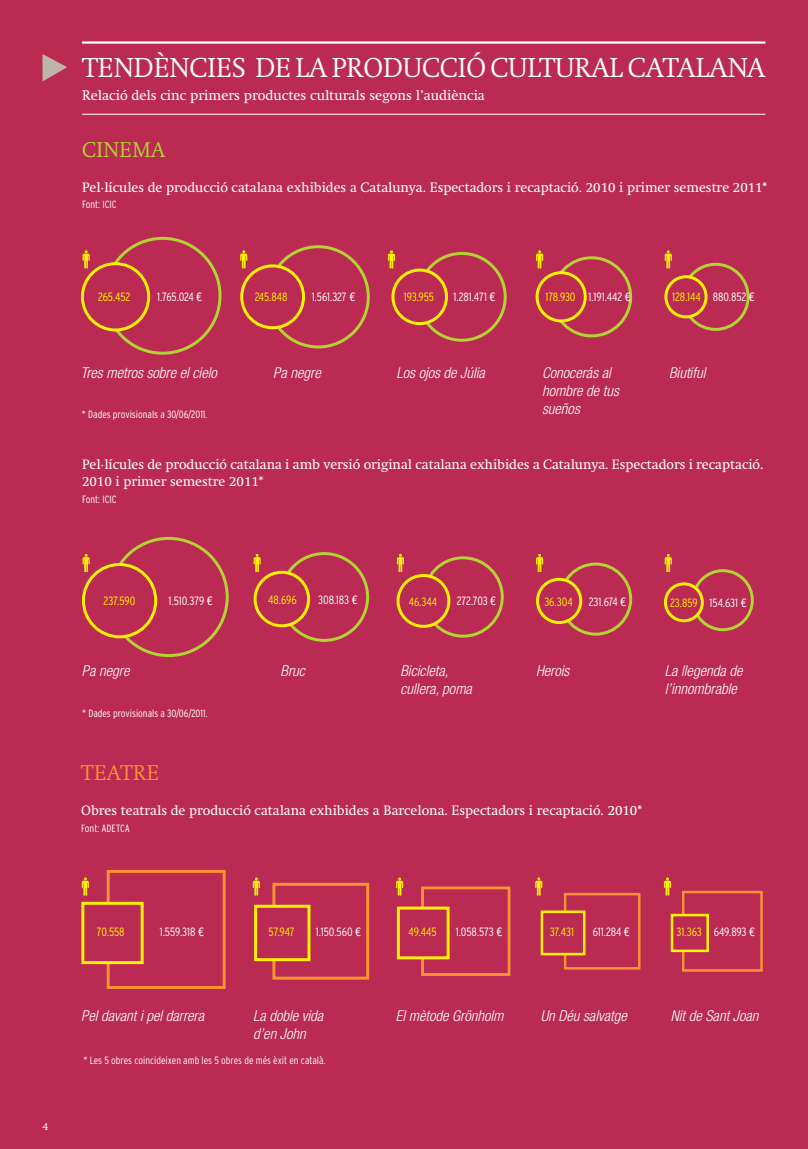
<style>
.page{position:relative;width:808px;height:1149px;background:#fff}
.page>*{position:absolute;margin:0;border:0;box-sizing:border-box;transform-origin:0 0}
.t1{font:300 27px "Swift";color:#fff}
.t2{font:300 21px "Swift";letter-spacing:.02em;color:#b3d234}
.t3{font:300 21px "Swift";letter-spacing:.02em;color:#f79332}
.t4{font:italic 300 condensed 15px/18px "Helvetica Neue LT";color:#fff}
.t5{font:13.8px "Swift";color:#fff}
.t6{font:13.5px/16.5px "Swift";color:#fff}
.t7{font:300 condensed 12px "Interstate";letter-spacing:-.005em;color:#fff}
.t8{font:300 condensed 12px "Interstate";letter-spacing:-.01em;color:#fff101}
.t9{font:300 condensed 10.5px "Interstate";color:#fff}
.t10{font:300 10.5px "Swift";color:#fff}
.s1{font-family:"Helvetica Neue LT";font-weight:400}
</style>
<div class="page">
<div style="left:0;top:0;width:808px;height:1148px;background:#bb2a53"></div>
<hr style="left:82px;top:41px;width:683px;height:3px;background:#fff">
<hr style="left:82px;top:114px;width:683px;height:1px;background:#fff">
<div style="left:109px;top:536px;width:120px;height:121px;border:3px solid #b3d234;border-radius:50%"></div>
<div style="left:83px;top:564px;width:73px;height:72px;background:#bb2a53;border-radius:50%"></div>
<div style="left:82px;top:563px;width:75px;height:75px;border:3px solid #fff101;border-radius:50%"></div>
<div style="left:267px;top:245px;width:103px;height:103px;border:3px solid #b3d234;border-radius:50%"></div>
<div style="left:242px;top:266px;width:61px;height:62px;background:#bb2a53;border-radius:50%"></div>
<div style="left:240px;top:264px;width:65px;height:65px;border:3px solid #fff101;border-radius:50%"></div>
<div style="left:279px;top:552px;width:90px;height:89px;border:3px solid #b3d234;border-radius:50%"></div>
<div style="left:255px;top:572px;width:54px;height:53px;background:#bb2a53;border-radius:50%"></div>
<div style="left:254px;top:570px;width:56px;height:57px;border:3px solid #fff101;border-radius:50%"></div>
<div style="left:417px;top:252px;width:90px;height:89px;border:3px solid #b3d234;border-radius:50%"></div>
<div style="left:393px;top:270px;width:53px;height:53px;background:#bb2a53;border-radius:50%"></div>
<div style="left:391px;top:268px;width:57px;height:57px;border:3px solid #fff101;border-radius:50%"></div>
<div style="left:422px;top:556px;width:82px;height:81px;border:3px solid #b3d234;border-radius:50%"></div>
<div style="left:398px;top:575px;width:51px;height:51px;background:#bb2a53;border-radius:50%"></div>
<div style="left:396px;top:573px;width:54px;height:54px;border:3px solid #fff101;border-radius:50%"></div>
<div style="left:551px;top:256px;width:81px;height:81px;border:3px solid #b3d234;border-radius:50%"></div>
<div style="left:537px;top:273px;width:48px;height:48px;background:#bb2a53;border-radius:50%"></div>
<div style="left:536px;top:271px;width:51px;height:51px;border:3px solid #fff101;border-radius:50%"></div>
<div style="left:559px;top:562px;width:73px;height:73px;border:3px solid #b3d234;border-radius:50%"></div>
<div style="left:537px;top:579px;width:44px;height:43px;background:#bb2a53;border-radius:50%"></div>
<div style="left:536px;top:577px;width:46px;height:47px;border:3px solid #fff101;border-radius:50%"></div>
<div style="left:682px;top:263px;width:68px;height:68px;border:3px solid #b3d234;border-radius:50%"></div>
<div style="left:666px;top:277px;width:40px;height:40px;background:#bb2a53;border-radius:50%"></div>
<div style="left:664px;top:275px;width:43px;height:43px;border:3px solid #fff101;border-radius:50%"></div>
<div style="left:692px;top:569px;width:62px;height:62px;border:3px solid #b3d234;border-radius:50%"></div>
<div style="left:665px;top:583px;width:37px;height:37px;background:#bb2a53;border-radius:50%"></div>
<div style="left:664px;top:582px;width:40px;height:40px;border:3px solid #fff101;border-radius:50%"></div>
<div style="left:104px;top:237px;width:118px;height:117px;border:3px solid #b3d234;border-radius:50%"></div>
<div style="left:82px;top:263px;width:67px;height:67px;background:#bb2a53;border-radius:50%"></div>
<div style="left:81px;top:262px;width:69px;height:69px;border:3px solid #fff101;border-radius:50%"></div>
<svg style="left:43px;top:54px;width:24px;height:27px"></svg>
<svg style="left:83px;top:250px;width:7px;height:19px"></svg>
<svg style="left:83px;top:553px;width:7px;height:19px"></svg>
<svg style="left:240px;top:250px;width:7px;height:19px"></svg>
<svg style="left:254px;top:553px;width:7px;height:19px"></svg>
<svg style="left:388px;top:250px;width:7px;height:19px"></svg>
<svg style="left:397px;top:553px;width:7px;height:19px"></svg>
<svg style="left:536px;top:250px;width:7px;height:19px"></svg>
<svg style="left:536px;top:553px;width:7px;height:19px"></svg>
<svg style="left:665px;top:250px;width:7px;height:19px"></svg>
<svg style="left:665px;top:553px;width:7px;height:19px"></svg>
<div style="left:107px;top:869px;width:119px;height:119px;border:3px solid #f79332"></div>
<div style="left:272px;top:882px;width:97px;height:97px;border:3px solid #f79332"></div>
<div style="left:421px;top:886px;width:89px;height:89px;border:3px solid #f79332"></div>
<div style="left:564px;top:892px;width:76px;height:77px;border:2px solid #f79332"></div>
<div style="left:682px;top:890px;width:81px;height:81px;border:2px solid #f79332"></div>
<div style="left:81px;top:901px;width:63px;height:62px;background:#bb2a53;border:3px solid #fff101"></div>
<div style="left:254px;top:904px;width:56px;height:56px;background:#bb2a53;border:3px solid #fff101"></div>
<div style="left:397px;top:906px;width:53px;height:53px;background:#bb2a53;border:3px solid #fff101"></div>
<div style="left:541px;top:910px;width:44px;height:45px;background:#bb2a53;border:3px solid #fff101"></div>
<div style="left:671px;top:913px;width:38px;height:38px;background:#bb2a53;border:3px solid #fff101"></div>
<svg style="left:82px;top:877px;width:7px;height:18px"></svg>
<svg style="left:253px;top:877px;width:7px;height:18px"></svg>
<svg style="left:396px;top:877px;width:7px;height:18px"></svg>
<svg style="left:535px;top:877px;width:7px;height:18px"></svg>
<svg style="left:664px;top:877px;width:7px;height:18px"></svg>
<p class="t1" style="left:82px;top:52px;width:685px">TENDÈNCIES DE LA PRODUCCIÓ CULTURAL CATALANA</p>
<p class="t5" style="left:82px;top:87px;width:404px">Relació dels cinc primers productes culturals segons l’audiència</p>
<p class="t2" style="left:82px;top:137px;width:85px">CINEMA</p>
<p class="t6" style="left:82px;top:179px;width:686px">Pel·lícules de producció catalana exhibides a Catalunya. Espectadors i recaptació. 2010 i primer semestre 2011*</p>
<p class="t9" style="left:82px;top:198px;width:36px">Font: ICIC</p>
<p class="t8" style="left:98px;top:290px;width:34px">265.452</p>
<p class="t7" style="left:157px;top:290px;width:46px">1.765.024 <span class="s1">€</span></p>
<p class="t4" style="left:81px;top:363px;width:138px">Tres metros sobre el cielo</p>
<p class="t9" style="left:82px;top:408px;width:127px">* Dades provisionals a 30/06/2011.</p>
<p class="t8" style="left:255px;top:290px;width:34px">245.848</p>
<p class="t7" style="left:312px;top:290px;width:45px">1.561.327 <span class="s1">€</span></p>
<p class="t4" style="left:273px;top:363px;width:49px">Pa negre</p>
<p class="t8" style="left:404px;top:290px;width:32px">193.955</p>
<p class="t7" style="left:454px;top:290px;width:43px">1.281.471 <span class="s1">€</span></p>
<p class="t4" style="left:396px;top:363px;width:90px">Los ojos de Júlia</p>
<p class="t8" style="left:545px;top:290px;width:32px">178.930</p>
<p class="t7" style="left:589px;top:290px;width:44px">1.191.442 <span class="s1">€</span></p>
<p class="t4" style="left:542px;top:363px;width:70px">Conocerás al</p>
<p class="t4" style="left:542px;top:381px;width:78px">hombre de tus</p>
<p class="t4" style="left:542px;top:399px;width:39px">sueños</p>
<p class="t8" style="left:672px;top:290px;width:30px">128.144</p>
<p class="t7" style="left:713px;top:290px;width:44px">880.852 <span class="s1">€</span></p>
<p class="t4" style="left:669px;top:363px;width:38px">Biutiful</p>
<p class="t6" style="left:82px;top:456px;width:683px">Pel·lícules de producció catalana i amb versió original catalana exhibides a Catalunya. Espectadors i recaptació.<br>2010 i primer semestre 2011*</p>
<p class="t9" style="left:82px;top:493px;width:36px">Font: ICIC</p>
<p class="t8" style="left:104px;top:594px;width:33px">237.590</p>
<p class="t7" style="left:168px;top:594px;width:46px">1.510.379 <span class="s1">€</span></p>
<p class="t8" style="left:268px;top:592px;width:30px">48.696</p>
<p class="t7" style="left:318px;top:592px;width:41px">308.183 <span class="s1">€</span></p>
<p class="t8" style="left:409px;top:594px;width:30px">46.344</p>
<p class="t7" style="left:457px;top:594px;width:41px">272.703 <span class="s1">€</span></p>
<p class="t8" style="left:544px;top:594px;width:30px">36.304</p>
<p class="t7" style="left:589px;top:594px;width:39px">231.674 <span class="s1">€</span></p>
<p class="t8" style="left:670px;top:595px;width:29px">23.859</p>
<p class="t7" style="left:709px;top:595px;width:39px">154.631 <span class="s1">€</span></p>
<p class="t4" style="left:82px;top:661px;width:49px">Pa negre</p>
<p class="t4" style="left:281px;top:661px;width:26px">Bruc</p>
<p class="t4" style="left:400px;top:661px;width:49px">Bicicleta,</p>
<p class="t4" style="left:400px;top:679px;width:73px">cullera, poma</p>
<p class="t4" style="left:536px;top:661px;width:35px">Herois</p>
<p class="t4" style="left:665px;top:661px;width:79px">La llegenda de l’innombrable</p>
<p class="t9" style="left:82px;top:706px;width:127px">* Dades provisionals a 30/06/2011.</p>
<p class="t3" style="left:81px;top:760px;width:79px">TEATRE</p>
<p class="t6" style="left:81px;top:801px;width:562px">Obres teatrals de producció catalana exhibides a Barcelona. Espectadors i recaptació. 2010*</p>
<p class="t9" style="left:81px;top:822px;width:50px">Font: ADETCA</p>
<p class="t10" style="left:43px;top:1120px;width:7px">4</p>
<p class="t8" style="left:97px;top:925px;width:29px">70.558</p>
<p class="t8" style="left:269px;top:925px;width:28px">57.947</p>
<p class="t7" style="left:316px;top:925px;width:47px">1.150.560 <span class="s1">€</span></p>
<p class="t8" style="left:409px;top:925px;width:29px">49.445</p>
<p class="t7" style="left:456px;top:925px;width:48px">1.058.573 <span class="s1">€</span></p>
<p class="t8" style="left:550px;top:925px;width:26px">37.431</p>
<p class="t8" style="left:676px;top:925px;width:27px">31.363</p>
<p class="t7" style="left:714px;top:925px;width:43px">649.893 <span class="s1">€</span></p>
<p class="t7" style="left:160px;top:925px;width:46px">1.559.318 <span class="s1">€</span></p>
<p class="t7" style="left:593px;top:925px;width:38px">611.284 <span class="s1">€</span></p>
<p class="t4" style="left:81px;top:1006px;width:124px">Pel davant i pel darrera</p>
<p class="t4" style="left:253px;top:1006px;width:72px">La doble vida</p>
<p class="t4" style="left:253px;top:1024px;width:54px">d’en John</p>
<p class="t9" style="left:83px;top:1054px;width:244px">* Les 5 obres coincideixen amb les 5 obres de més èxit en català.</p>
<p class="t4" style="left:396px;top:1006px;width:109px">El mètode Grönholm</p>
<p class="t4" style="left:541px;top:1006px;width:88px">Un Déu salvatge</p>
<p class="t4" style="left:671px;top:1006px;width:89px">Nit de Sant Joan</p>
</div>
